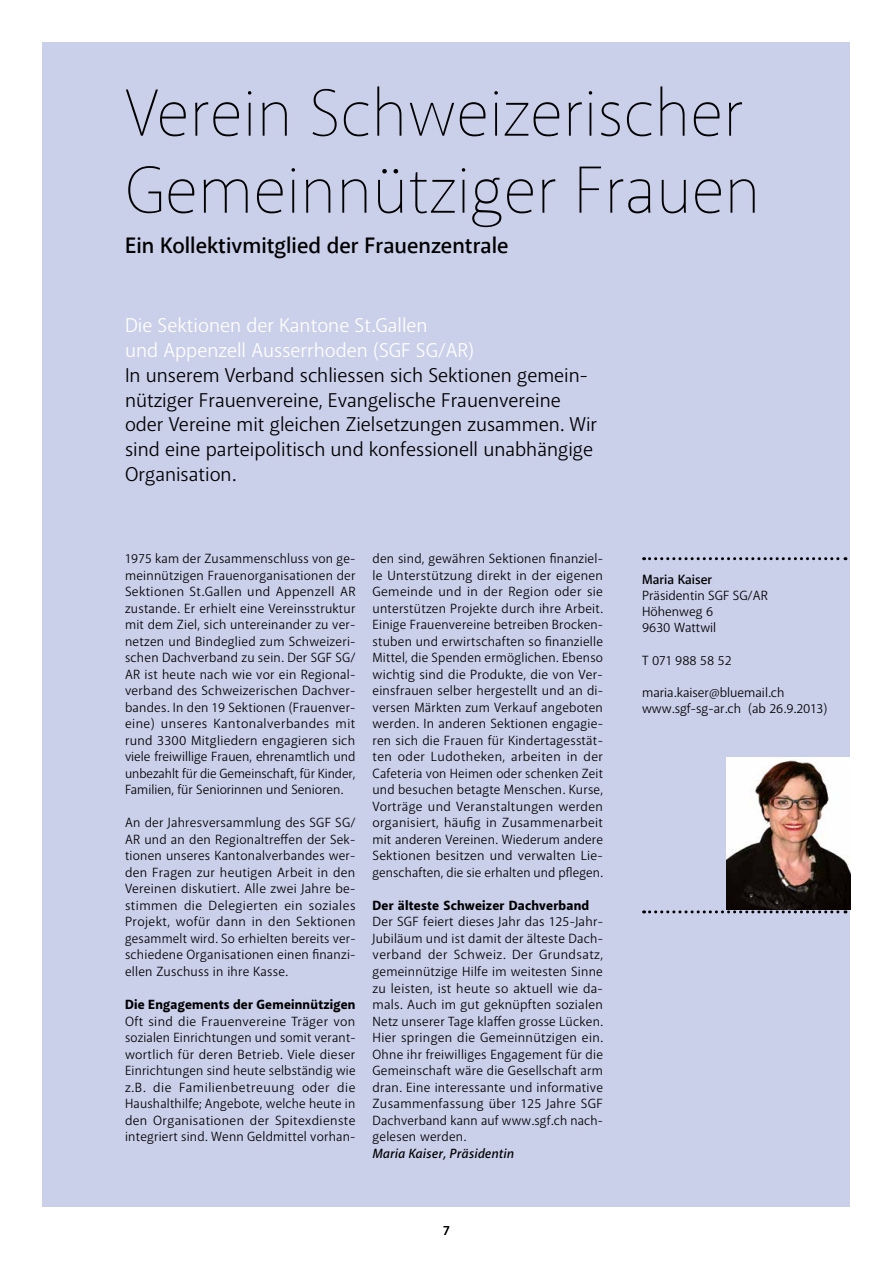
<style>
.page{position:relative;width:893px;height:1263px;background:#fff}
.page>*{position:absolute;margin:0;border:0;box-sizing:border-box;transform-origin:0 0}
.t1{font:100 67.5px/76.9px "Akagi";color:#000}
.t2{font:600 22.5px "Akagi";color:#000}
.t3{font:20.25px/24.8px "Akagi";color:#000}
.t4{font:20.25px/24.8px "Akagi";color:#fff}
.t5{font:13.5px/16.5px "Akagi";letter-spacing:.01em;color:#000;text-align:justify}
.t6{font:800 13.5px "Akagi";letter-spacing:.015em;color:#000}
.t7{font:italic 600 13.5px "Akagi";letter-spacing:.015em;color:#000}
.t8{font:600 13.5px "Akagi";color:#000}
</style>
<div class="page">
<div style="left:43px;top:43px;width:807px;height:1164px;background:#cacfea"></div>
<svg style="left:644px;top:910px;width:202px;height:3px"></svg>
<svg style="left:644px;top:557px;width:202px;height:3px"></svg>
<img style="left:727px;top:757px;width:123px;height:153px">
<h1 class="t1" style="left:125px;top:73px;width:637px">Verein Schweizerischer<br>Gemeinnütziger Frauen</h1>
<h2 class="t2" style="left:125px;top:232px;width:385px">Ein Kollektivmitglied der Frauenzentrale</h2>
<h3 class="t4" style="left:125px;top:313px;width:351px">Die Sektionen der Kantone St.Gallen<br>und Appenzell Ausserrhoden (SGF SG/AR)</h3>
<p class="t3" style="left:125px;top:363px;width:474px">In unserem Verband schliessen sich Sektionen gemein&shy;nütziger Frauenvereine, Evangelische Frauenvereine oder Vereine mit gleichen Zielsetzungen zusammen. Wir sind eine parteipolitisch und konfessionell unabhängige Organisation.</p>
<p class="t5" style="left:125px;top:550px;width:232px">1975 kam der Zusammenschluss von ge&shy;meinnützigen Frauenorganisationen der Sektionen St.Gallen und Appenzell AR zustande. Er erhielt eine Vereinsstruktur mit dem Ziel, sich untereinander zu ver&shy;netzen und Bindeglied zum Schweizeri&shy;schen Dachverband zu sein. Der SGF SG/ AR ist heute nach wie vor ein Regional&shy;verband des Schweizerischen Dachver&shy;bandes. In den 19 Sektionen (Frauenver&shy;eine) unseres Kantonalverbandes mit rund 3300 Mitgliedern engagieren sich viele freiwillige Frauen, ehrenamtlich und unbezahlt für die Gemeinschaft, für Kinder, Familien, für Seniorinnen und Senioren.</p>
<p class="t5" style="left:125px;top:814px;width:232px">An der Jahresversammlung des SGF SG/ AR und an den Regionaltreffen der Sek&shy;tionen unseres Kantonalverbandes wer&shy;den Fragen zur heutigen Arbeit in den Vereinen diskutiert. Alle zwei Jahre be&shy;stimmen die Delegierten ein soziales Projekt, wofür dann in den Sektionen gesammelt wird. So erhielten bereits ver&shy;schiedene Organisationen einen finanzi&shy;ellen Zuschuss in ihre Kasse.</p>
<p class="t6" style="left:125px;top:996px;width:232px">Die Engagements der Gemeinnützigen</p>
<p class="t5" style="left:125px;top:1012px;width:232px">Oft sind die Frauenvereine Träger von sozialen Einrichtungen und somit verant&shy;wortlich für deren Betrieb. Viele dieser Einrichtungen sind heute selbständig wie z.B. die Familienbetreuung oder die Haushalthilfe; Angebote, welche heute in den Organisationen der Spitexdienste integriert sind. Wenn Geldmittel vorhan-</p>
<p class="t5" style="left:372px;top:550px;width:232px">den sind, gewähren Sektionen finanziel&shy;le Unterstützung direkt in der eigenen Gemeinde und in der Region oder sie unterstützen Projekte durch ihre Arbeit.<br>Einige Frauenvereine betreiben Brocken&shy;stuben und erwirtschaften so finanzielle Mittel, die Spenden ermöglichen. Ebenso wichtig sind die Produkte, die von Ver&shy;einsfrauen selber hergestellt und an di&shy;versen Märkten zum Verkauf angeboten werden. In anderen Sektionen engagie&shy;ren sich die Frauen für Kindertagesstät&shy;ten oder Ludotheken, arbeiten in der Cafeteria von Heimen oder schenken Zeit und besuchen betagte Menschen. Kurse, Vorträge und Veranstaltungen werden organisiert, häufig in Zusammenarbeit mit anderen Vereinen. Wiederum andere Sektionen besitzen und verwalten Lie&shy;genschaften, die sie erhalten und pflegen.</p>
<p class="t6" style="left:372px;top:897px;width:218px">Der älteste Schweizer Dachverband</p>
<p class="t5" style="left:372px;top:913px;width:232px">Der SGF feiert dieses Jahr das 125-Jahr-Jubiläum und ist damit der älteste Dach&shy;verband der Schweiz. Der Grundsatz, gemeinnützige Hilfe im weitesten Sinne zu leisten, ist heute so aktuell wie da&shy;mals. Auch im gut geknüpften sozialen Netz unserer Tage klaffen grosse Lücken.<br>Hier springen die Gemeinnützigen ein.<br>Ohne ihr freiwilliges Engagement für die Gemeinschaft wäre die Gesellschaft arm dran. Eine interessante und informative Zusammenfassung über 125 Jahre SGF Dachverband kann auf www.sgf.ch nach&shy;gelesen werden.</p>
<p class="t7" style="left:372px;top:1145px;width:143px">Maria Kaiser, Präsidentin</p>
<p class="t5" style="left:443px;top:1222px;width:8px">7</p>
<p class="t8" style="left:642px;top:571px;width:72px">Maria Kaiser</p>
<p class="t5" style="left:642px;top:587px;width:127px;text-align:left">Präsidentin SGF SG/AR<br>Höhenweg 6<br>9630 Wattwil</p>
<p class="t5" style="left:642px;top:652px;width:91px">T 071 988 58 52</p>
<p class="t5" style="left:642px;top:684px;width:187px">maria.kaiser@bluemail.ch www.sgf-sg-ar.ch (ab 26.9.2013)</p>
</div>
